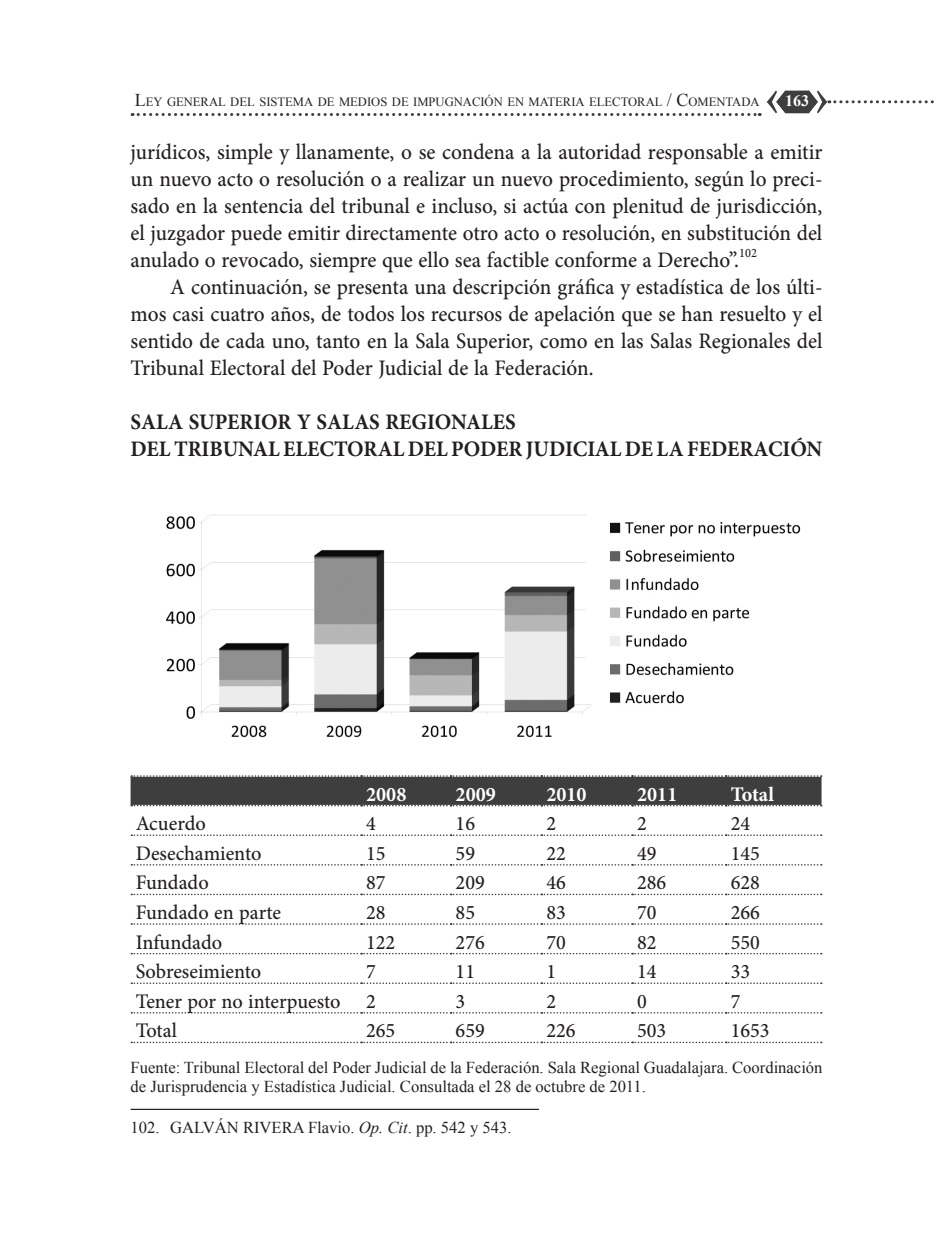
<style>
.page{position:relative;width:936px;height:1248px;background:#fff}
.page>*{position:absolute;margin:0;border:0;box-sizing:border-box;transform-origin:0 0}
.Comentario_sangria{font:31px/27px "Adobe Arabic";color:#231f20;text-align:justify;scale:.93 1}
.Subtitulo_2{font:700 31px "Adobe Arabic";color:#231f20;scale:.93 1}
.texto_cuadro{font:29px "Adobe Arabic";color:#231f20;scale:.95 1}
.Texto_cuadro_Blanco{font:700 29px "Adobe Arabic";color:#fff;scale:.95 1}
.Pie_sin_filete{font:16.6px/19px "Times New Roman";color:#231f20}
.Pie_de_pagina{font:16.6px "Times New Roman";color:#231f20}
.t1{font:700 16px "Times New Roman";color:#fff}
.t2{font:12.6px "Times New Roman";color:#231f20}
.s1{font-size:18px}
.s2{font-style:italic}
</style>
<div class="page">
<svg style="left:766px;top:90px;width:168px;height:23px"></svg>
<svg style="left:132px;top:113px;width:628px;height:3px"></svg>
<hr style="left:131px;top:1108px;width:408px;height:1px;background:#231f20">
<img style="left:166px;top:514px;width:635px;height:224px">
<svg style="left:131px;top:775px;width:690px;height:31px;background:#49494a"></svg>
<svg style="left:131px;top:834px;width:690px;height:1px"></svg>
<svg style="left:131px;top:864px;width:690px;height:1px"></svg>
<svg style="left:131px;top:893px;width:690px;height:2px"></svg>
<svg style="left:131px;top:923px;width:690px;height:1px"></svg>
<svg style="left:131px;top:952px;width:690px;height:2px"></svg>
<svg style="left:131px;top:982px;width:690px;height:1px"></svg>
<svg style="left:131px;top:1012px;width:690px;height:1px"></svg>
<svg style="left:131px;top:1041px;width:690px;height:1px"></svg>
<p class="t2" style="left:135px;top:94px;width:626px"><span class="s1">L</span>EY GENERAL DEL SISTEMA DE MEDIOS DE IMPUGNACIÓN EN MATERIA ELECTORAL <span class="s1">/ C</span>OMENTADA</p>
<p class="t1" style="left:785px;top:90px;width:25px">163</p>
<p class="Comentario_sangria" style="left:131px;top:135px;width:745px">jurídicos, simple y llanamente, o se condena a la autoridad responsable a emitir un nuevo acto o resolución o a realizar un nuevo procedimiento, según lo preci&shy;sado en la sentencia del tribunal e incluso, si actúa con plenitud de jurisdicción, el juzgador puede emitir directamente otro acto o resolución, en substitución del anulado o revocado, siempre que ello sea factible conforme a Derecho”.<sup>102</sup></p>
<p class="Comentario_sangria" style="left:131px;top:270px;width:745px;text-indent:40px">A continuación, se presenta una descripción gráfica y estadística de los últi&shy;mos casi cuatro años, de todos los recursos de apelación que se han resuelto y el sentido de cada uno, tanto en la Sala Superior, como en las Salas Regionales del Tribunal Electoral del Poder Judicial de la Federación.</p>
<p class="Subtitulo_2" style="left:131px;top:400px;width:415px">SALA SUPERIOR Y SALAS REGIONALES</p>
<p class="Subtitulo_2" style="left:131px;top:427px;width:745px">DEL TRIBUNAL ELECTORAL DEL PODER JUDICIAL DE LA FEDERACIÓN</p>
<p class="Texto_cuadro_Blanco" style="left:366px;top:773px;width:44px">2008</p>
<p class="Texto_cuadro_Blanco" style="left:455px;top:773px;width:44px">2009</p>
<p class="Texto_cuadro_Blanco" style="left:546px;top:773px;width:44px">2010</p>
<p class="Texto_cuadro_Blanco" style="left:637px;top:773px;width:44px">2011</p>
<p class="Texto_cuadro_Blanco" style="left:730px;top:773px;width:47px">Total</p>
<p class="texto_cuadro" style="left:136px;top:803px;width:75px">Acuerdo</p>
<p class="texto_cuadro" style="left:366px;top:803px;width:12px">4</p>
<p class="texto_cuadro" style="left:455px;top:803px;width:22px">16</p>
<p class="texto_cuadro" style="left:546px;top:803px;width:12px">2</p>
<p class="texto_cuadro" style="left:637px;top:803px;width:12px">2</p>
<p class="texto_cuadro" style="left:730px;top:803px;width:22px">24</p>
<p class="texto_cuadro" style="left:136px;top:832px;width:134px">Desechamiento</p>
<p class="texto_cuadro" style="left:366px;top:832px;width:22px">15</p>
<p class="texto_cuadro" style="left:455px;top:832px;width:22px">59</p>
<p class="texto_cuadro" style="left:546px;top:832px;width:22px">22</p>
<p class="texto_cuadro" style="left:637px;top:832px;width:22px">49</p>
<p class="texto_cuadro" style="left:730px;top:832px;width:32px">145</p>
<p class="texto_cuadro" style="left:136px;top:862px;width:78px">Fundado</p>
<p class="texto_cuadro" style="left:366px;top:862px;width:22px">87</p>
<p class="texto_cuadro" style="left:455px;top:862px;width:32px">209</p>
<p class="texto_cuadro" style="left:546px;top:862px;width:22px">46</p>
<p class="texto_cuadro" style="left:637px;top:862px;width:32px">286</p>
<p class="texto_cuadro" style="left:730px;top:862px;width:32px">628</p>
<p class="texto_cuadro" style="left:136px;top:891px;width:155px">Fundado en parte</p>
<p class="texto_cuadro" style="left:366px;top:891px;width:22px">28</p>
<p class="texto_cuadro" style="left:455px;top:891px;width:22px">85</p>
<p class="texto_cuadro" style="left:546px;top:891px;width:22px">83</p>
<p class="texto_cuadro" style="left:637px;top:891px;width:22px">70</p>
<p class="texto_cuadro" style="left:730px;top:891px;width:32px">266</p>
<p class="texto_cuadro" style="left:136px;top:921px;width:93px">Infundado</p>
<p class="texto_cuadro" style="left:366px;top:921px;width:32px">122</p>
<p class="texto_cuadro" style="left:455px;top:921px;width:32px">276</p>
<p class="texto_cuadro" style="left:546px;top:921px;width:22px">70</p>
<p class="texto_cuadro" style="left:637px;top:921px;width:22px">82</p>
<p class="texto_cuadro" style="left:730px;top:921px;width:32px">550</p>
<p class="texto_cuadro" style="left:136px;top:950px;width:134px">Sobreseimiento</p>
<p class="texto_cuadro" style="left:366px;top:950px;width:12px">7</p>
<p class="texto_cuadro" style="left:455px;top:950px;width:22px">11</p>
<p class="texto_cuadro" style="left:546px;top:950px;width:12px">1</p>
<p class="texto_cuadro" style="left:637px;top:950px;width:22px">14</p>
<p class="texto_cuadro" style="left:730px;top:950px;width:22px">33</p>
<p class="texto_cuadro" style="left:136px;top:980px;width:217px">Tener por no interpuesto</p>
<p class="texto_cuadro" style="left:366px;top:980px;width:12px">2</p>
<p class="texto_cuadro" style="left:455px;top:980px;width:12px">3</p>
<p class="texto_cuadro" style="left:546px;top:980px;width:12px">2</p>
<p class="texto_cuadro" style="left:637px;top:980px;width:12px">0</p>
<p class="texto_cuadro" style="left:730px;top:980px;width:12px">7</p>
<p class="texto_cuadro" style="left:136px;top:1010px;width:45px">Total</p>
<p class="texto_cuadro" style="left:366px;top:1010px;width:32px">265</p>
<p class="texto_cuadro" style="left:455px;top:1010px;width:32px">659</p>
<p class="texto_cuadro" style="left:546px;top:1010px;width:32px">226</p>
<p class="texto_cuadro" style="left:637px;top:1010px;width:32px">503</p>
<p class="texto_cuadro" style="left:730px;top:1010px;width:42px">1653</p>
<p class="Pie_sin_filete" style="left:131px;top:1057px;width:693px">Fuente: Tribunal Electoral del Poder Judicial de la Federación. Sala Regional Guadalajara. Coordinación de Jurisprudencia y Estadística Judicial. Consultada el 28 de octubre de 2011.</p>
<p class="Pie_de_pagina" style="left:131px;top:1115px;width:382px">102. GALVÁN RIVERA Flavio. <span class="s2">Op. Cit</span>. pp. 542 y 543.</p>
</div>
